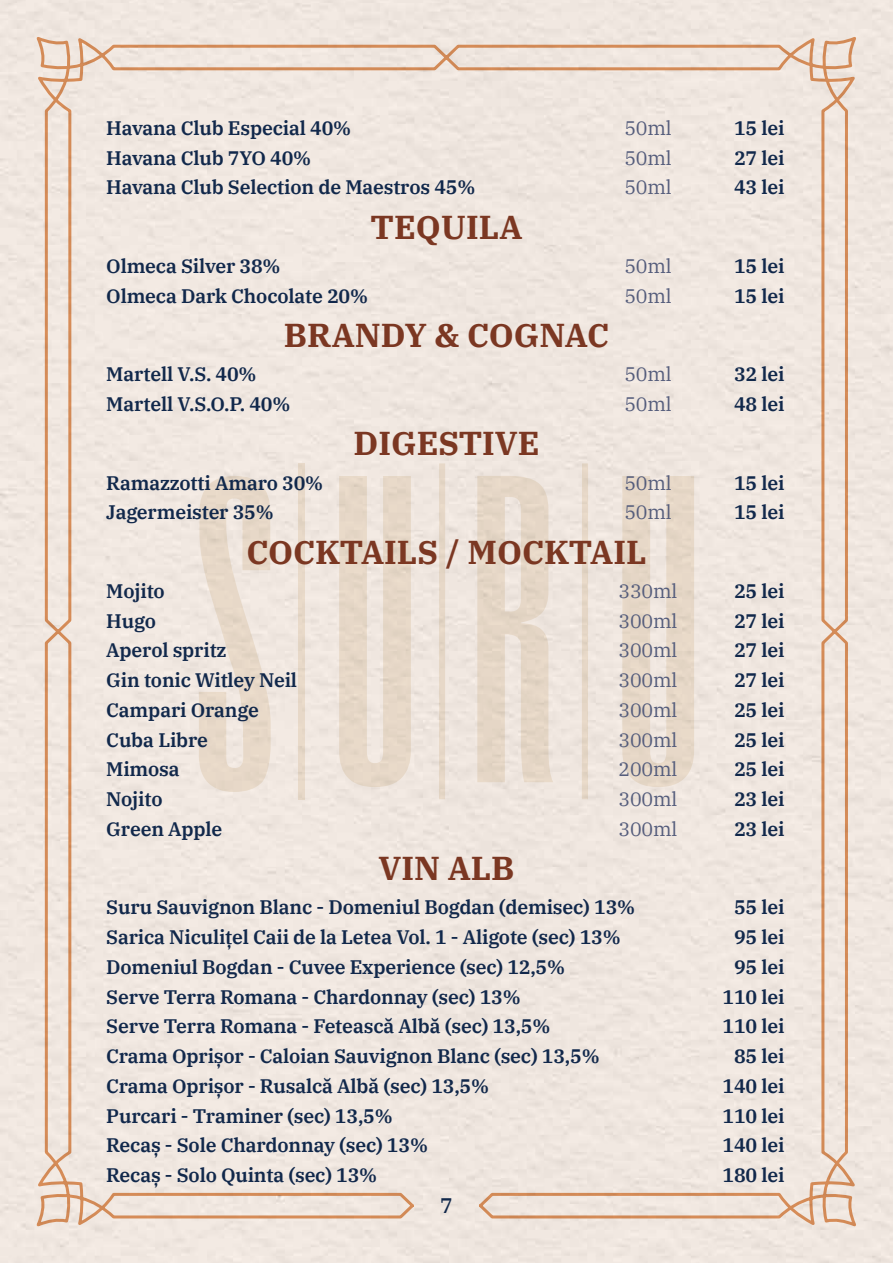
<style>
.page{position:relative;width:893px;height:1263px;background:#fff}
.page>*{position:absolute;margin:0;border:0;box-sizing:border-box;transform-origin:0 0}
.t1{font:700 33px "IBM Plex Serif";color:#7b3722}
.t2{font:500 21px "IBM Plex Serif";color:#11284b}
.t3{font:600 19.5px "IBM Plex Serif";letter-spacing:-.01em;color:#11284b}
.t4{font:19.5px "IBM Plex Serif";letter-spacing:-.01em;color:#555d7c}
</style>
<div class="page">
<div style="left:36px;top:36px;width:821px;height:1191px;background:#f0e7e0"></div>
<div style="left:298px;top:463px;width:6px;height:336px;background:#e7d8c8"></div>
<div style="left:439px;top:463px;width:6px;height:336px;background:#e5d6c6"></div>
<div style="left:582px;top:463px;width:6px;height:336px;background:#e5d6c6"></div>
<svg style="left:199px;top:476px;width:72px;height:316px"></svg>
<svg style="left:339px;top:476px;width:72px;height:311px"></svg>
<svg style="left:477px;top:476px;width:76px;height:306px"></svg>
<svg style="left:622px;top:476px;width:72px;height:311px"></svg>
<p class="t3" style="left:106px;top:113px;width:246px">Havana Club Especial 40%</p>
<p class="t4" style="left:624px;top:113px;width:49px">50ml</p>
<p class="t3" style="left:734px;top:113px;width:52px">15 lei</p>
<p class="t3" style="left:106px;top:142px;width:206px">Havana Club 7YO 40%</p>
<p class="t4" style="left:624px;top:143px;width:49px">50ml</p>
<p class="t3" style="left:734px;top:142px;width:52px">27 lei</p>
<p class="t3" style="left:106px;top:172px;width:371px">Havana Club Selection de Maestros 45%</p>
<p class="t4" style="left:624px;top:173px;width:49px">50ml</p>
<p class="t3" style="left:734px;top:172px;width:52px">43 lei</p>
<h1 class="t1" style="left:371px;top:201px;width:153px">TEQUILA</h1>
<p class="t3" style="left:106px;top:251px;width:176px">Olmeca Silver 38%</p>
<p class="t4" style="left:624px;top:251px;width:49px">50ml</p>
<p class="t3" style="left:734px;top:251px;width:52px">15 lei</p>
<p class="t3" style="left:106px;top:280px;width:263px">Olmeca Dark Chocolate 20%</p>
<p class="t4" style="left:624px;top:281px;width:49px">50ml</p>
<p class="t3" style="left:734px;top:280px;width:52px">15 lei</p>
<h1 class="t1" style="left:284px;top:309px;width:327px">BRANDY &amp; COGNAC</h1>
<p class="t3" style="left:106px;top:359px;width:152px">Martell V.S. 40%</p>
<p class="t4" style="left:624px;top:359px;width:49px">50ml</p>
<p class="t3" style="left:734px;top:359px;width:52px">32 lei</p>
<p class="t3" style="left:106px;top:389px;width:185px">Martell V.S.O.P. 40%</p>
<p class="t4" style="left:624px;top:389px;width:49px">50ml</p>
<p class="t3" style="left:734px;top:389px;width:52px">48 lei</p>
<h1 class="t1" style="left:353px;top:417px;width:187px">DIGESTIVE</h1>
<p class="t3" style="left:106px;top:467px;width:218px">Ramazzotti Amaro 30%</p>
<p class="t4" style="left:624px;top:468px;width:49px">50ml</p>
<p class="t3" style="left:734px;top:467px;width:52px">15 lei</p>
<p class="t3" style="left:106px;top:497px;width:169px">Jagermeister 35%</p>
<p class="t4" style="left:624px;top:497px;width:49px">50ml</p>
<p class="t3" style="left:734px;top:497px;width:52px">15 lei</p>
<h1 class="t1" style="left:246px;top:526px;width:401px">COCKTAILS / MOCKTAIL</h1>
<p class="t3" style="left:106px;top:575px;width:60px">Mojito</p>
<p class="t4" style="left:619px;top:576px;width:60px">330ml</p>
<p class="t3" style="left:734px;top:575px;width:52px">25 lei</p>
<p class="t3" style="left:106px;top:605px;width:51px">Hugo</p>
<p class="t4" style="left:619px;top:606px;width:60px">300ml</p>
<p class="t3" style="left:734px;top:605px;width:52px">27 lei</p>
<p class="t3" style="left:106px;top:635px;width:122px">Aperol spritz</p>
<p class="t4" style="left:619px;top:635px;width:60px">300ml</p>
<p class="t3" style="left:734px;top:635px;width:52px">27 lei</p>
<p class="t3" style="left:106px;top:665px;width:192px">Gin tonic Witley Neil</p>
<p class="t4" style="left:619px;top:665px;width:60px">300ml</p>
<p class="t3" style="left:734px;top:665px;width:52px">27 lei</p>
<p class="t3" style="left:106px;top:694px;width:154px">Campari Orange</p>
<p class="t4" style="left:619px;top:695px;width:60px">300ml</p>
<p class="t3" style="left:734px;top:694px;width:52px">25 lei</p>
<p class="t3" style="left:106px;top:724px;width:103px">Cuba Libre</p>
<p class="t4" style="left:619px;top:725px;width:60px">300ml</p>
<p class="t3" style="left:734px;top:724px;width:52px">25 lei</p>
<p class="t3" style="left:106px;top:754px;width:75px">Mimosa</p>
<p class="t4" style="left:619px;top:754px;width:60px">200ml</p>
<p class="t3" style="left:734px;top:754px;width:52px">25 lei</p>
<p class="t3" style="left:106px;top:784px;width:58px">Nojito</p>
<p class="t4" style="left:619px;top:784px;width:60px">300ml</p>
<p class="t3" style="left:734px;top:784px;width:52px">23 lei</p>
<p class="t3" style="left:106px;top:813px;width:117px">Green Apple</p>
<p class="t4" style="left:619px;top:814px;width:60px">300ml</p>
<p class="t3" style="left:734px;top:813px;width:52px">23 lei</p>
<h1 class="t1" style="left:378px;top:842px;width:138px">VIN ALB</h1>
<p class="t3" style="left:106px;top:892px;width:530px">Suru Sauvignon Blanc - Domeniul Bogdan (demisec) 13%</p>
<p class="t3" style="left:734px;top:892px;width:52px">55 lei</p>
<p class="t3" style="left:106px;top:922px;width:516px">Sarica Niculițel Caii de la Letea Vol. 1 - Aligote (sec) 13%</p>
<p class="t3" style="left:734px;top:922px;width:52px">95 lei</p>
<p class="t3" style="left:106px;top:951px;width:460px">Domeniul Bogdan - Cuvee Experience (sec) 12,5%</p>
<p class="t3" style="left:734px;top:951px;width:52px">95 lei</p>
<p class="t3" style="left:106px;top:981px;width:416px">Serve Terra Romana - Chardonnay (sec) 13%</p>
<p class="t3" style="left:723px;top:981px;width:63px">110 lei</p>
<p class="t3" style="left:106px;top:1011px;width:446px">Serve Terra Romana - Fetească Albă (sec) 13,5%</p>
<p class="t3" style="left:723px;top:1011px;width:63px">110 lei</p>
<p class="t3" style="left:106px;top:1041px;width:495px">Crama Oprișor - Caloian Sauvignon Blanc (sec) 13,5%</p>
<p class="t3" style="left:734px;top:1041px;width:52px">85 lei</p>
<p class="t3" style="left:106px;top:1070px;width:384px">Crama Oprișor - Rusalcă Albă (sec) 13,5%</p>
<p class="t3" style="left:723px;top:1070px;width:63px">140 lei</p>
<p class="t3" style="left:106px;top:1100px;width:288px">Purcari - Traminer (sec) 13,5%</p>
<p class="t3" style="left:723px;top:1100px;width:63px">110 lei</p>
<p class="t3" style="left:106px;top:1130px;width:323px">Recaș - Sole Chardonnay (sec) 13%</p>
<p class="t3" style="left:723px;top:1130px;width:63px">140 lei</p>
<p class="t3" style="left:106px;top:1160px;width:272px">Recaș - Solo Quinta (sec) 13%</p>
<p class="t3" style="left:723px;top:1160px;width:63px">180 lei</p>
<p class="t2" style="left:440px;top:1189px;width:14px">7</p>
</div>
